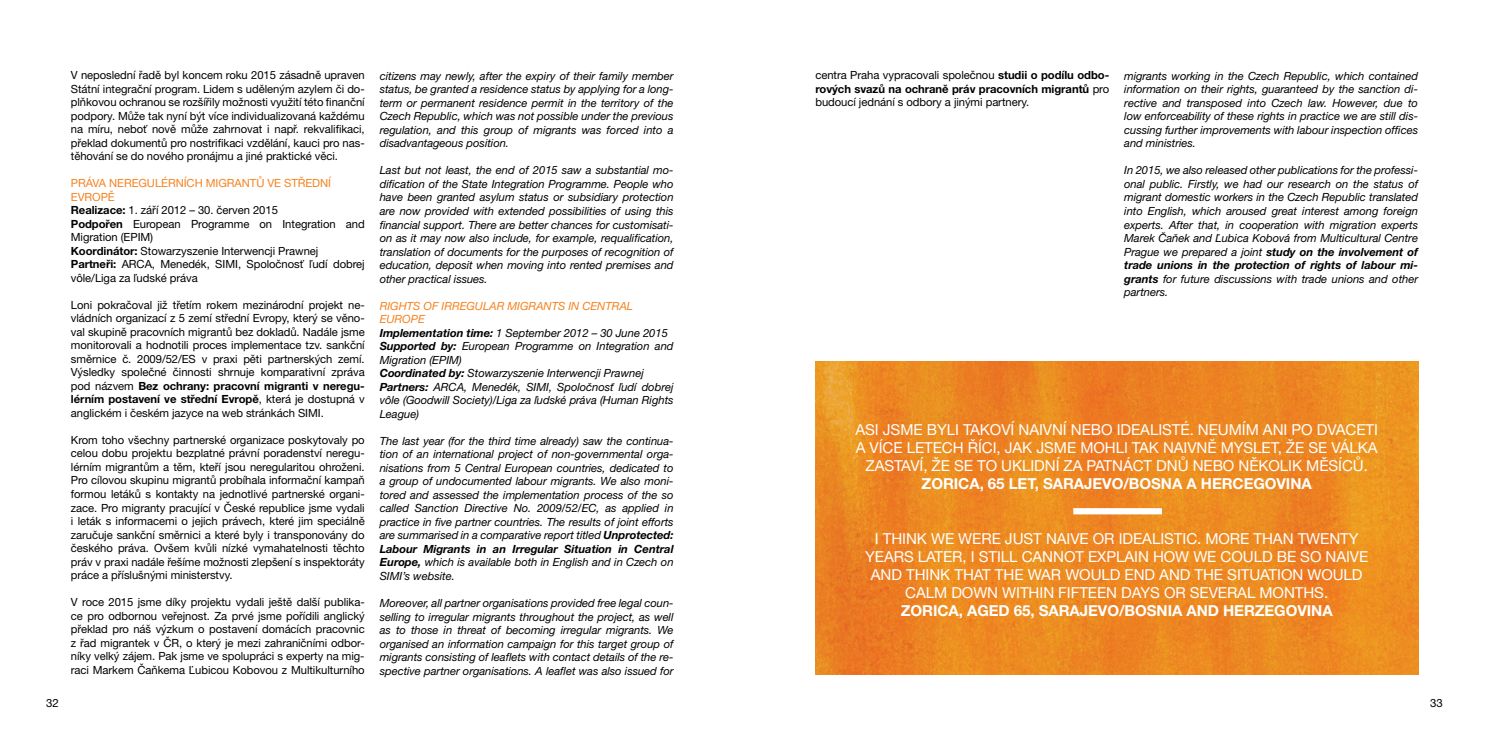
<style>
.page{position:relative;width:1489px;height:745px;background:#fff}
.page>*{position:absolute;margin:0;border:0;box-sizing:border-box;transform-origin:0 0}
.t1{font:15.12px/18.1px "Helvetica Neue LT Pro";letter-spacing:-.005em;color:#fff}
.t2{font:700 15.12px "Helvetica Neue LT Pro";letter-spacing:-.005em;color:#fff}
.t3{font:15.12px "Helvetica Neue LT Pro";letter-spacing:.05em;color:#fff}
.t4{font:11.38px "Helvetica Neue LT Pro";color:#000}
.t5{font:italic 11.25px/13.5px "Helvetica Neue CE";letter-spacing:-.005em;color:#000;text-align:justify}
.t6{font:11.25px/13.5px "Helvetica Neue LT Pro";letter-spacing:-.005em;color:#000;text-align:justify}
.t7{font:11.25px "Helvetica Neue LT Pro";letter-spacing:-.005em;color:#f58220}
.t8{font:italic 11.25px "Helvetica Neue CE";letter-spacing:-.005em;color:#f58220}
.s1{color:#f58220}
.s2{font-weight:700}
</style>
<div class="page">
<img style="left:815px;top:361px;width:602px;height:312px">
<div style="left:1073px;top:508px;width:88px;height:6px;background:#fff"></div>
<p class="t6" style="left:71px;top:68px;width:296px">V neposlední řadě byl koncem roku 2015 zásadně upraven Státní integrační program. Lidem s uděleným azylem či do&shy;plňkovou ochranou se rozšířily možnosti využití této finanční podpory. Může tak nyní být více individualizovaná každému na míru, neboť nově může zahrnovat i např. rekvalifikaci, překlad dokumentů pro nostrifikaci vzdělání, kauci pro nas&shy;těhování se do nového pronájmu a jiné praktické věci.</p>
<p class="t7" style="left:71px;top:176px;width:143px">Práva neregulérních mig</p>
<p class="t7" style="left:227px;top:176px;width:106px">rantů ve střed ní</p>
<p class="t6" style="left:71px;top:189px;width:295px;text-align:left"><span class="s1">Evrop ě<br></span><span class="s2">Realizace:</span> 1. září 2012 – 30. červen 2015<br><span class="s2">Podpořen</span> European Programme on Integration and Migration (EPIM)<br><span class="s2">Koordinátor:</span> Stowarzyszenie Interwencji Prawnej <span class="s2">Partneři:</span> ARCA, Menedék, SIMI, Spoločnosť ľudí dobrej vôle/Liga za ľudské práva</p>
<p class="t6" style="left:71px;top:297px;width:296px">Loni pokračoval již třetím rokem mezinárodní projekt ne&shy;vládních organizací z 5 zemí střední Evropy, který se věno&shy;val skupině pracovních migrantů bez dokladů. Nadále jsme monitorovali a hodnotili proces implementace tzv. sankční směrnice č. 2009/52/ES v praxi pěti partnerských zemí.<br>Výsledky společné činnosti shrnuje komparativní zpráva pod názvem <span class="s2">Bez ochrany: pracovní migranti v neregu&shy;lérním postavení ve střední Evropě</span>, která je dostupná v anglickém i českém jazyce na web stránkách SIMI.</p>
<p class="t6" style="left:71px;top:432px;width:295px">Krom toho všechny partnerské organizace poskytovaly po celou dobu projektu bezplatné právní poradenství neregu&shy;lérním migrantům a těm, kteří jsou neregularitou ohroženi.<br>Pro cílovou skupinu migrantů probíhala informační kampaň formou letáků s kontakty na jednotlivé partnerské organi&shy;zace. Pro migranty pracující v České republice jsme vydali i leták s informacemi o jejich právech, které jim speciálně zaručuje sankční směrnici a které byly i transponovány do českého práva. Ovšem kvůli nízké vymahatelnosti těchto práv v praxi nadále řešíme možnosti zlepšení s inspektoráty práce a příslušnými ministerstvy.</p>
<p class="t6" style="left:71px;top:594px;width:295px">V roce 2015 jsme díky projektu vydali ještě další publika&shy;ce pro odbornou veřejnost. Za prvé jsme pořídili anglický překlad pro náš výzkum o postavení domácích pracovnic z řad migrantek v ČR, o který je mezi zahraničními odbor&shy;níky velký zájem. Pak jsme ve spolupráci s experty na mig&shy;raci Markem Čaňkema Ľubicou Kobovou z Multikulturního</p>
<p class="t5" style="left:380px;top:69px;width:295px">citizens may newly, after the expiry of their family member status, be granted a residence status by applying for a long&shy;term or permanent residence permit in the territory of the Czech Republic, which was not possible under the previous regulation, and this group of migrants was forced into a disadvantageous position.</p>
<p class="t5" style="left:380px;top:164px;width:295px">Last but not least, the end of 2015 saw a substantial mo&shy;dification of the State Integration Programme. People who have been granted asylum status or subsidiary protection are now provided with extended possibilities of using this financial support. There are better chances for customisati&shy;on as it may now also include, for example, requalification, translation of documents for the purposes of recognition of education, deposit when moving into rented premises and other practical issues.</p>
<p class="t8" style="left:380px;top:299px;width:16px">Rights</p>
<p class="t8" style="left:423px;top:299px;width:30px">of Irregular</p>
<p class="t8" style="left:507px;top:299px;width:18px">Migrants</p>
<p class="t8" style="left:568px;top:299px;width:31px">in Central</p>
<p class="t5" style="left:380px;top:312px;width:295px;text-align:left"><span class="s1">Europe<br></span><span class="s2">Implementation time:</span> 1 September 2012 – 30 June 2015<br><span class="s2">Supported by:</span> European Programme on Integration and Migration (EPIM)<br><span class="s2">Coordinated by:</span> Stowarzyszenie Interwencji Prawnej <span class="s2">Partners:</span> ARCA, Menedék, SIMI, Spoločnosť ľudí dobrej vôle (Goodwill Society)/Liga za ľudské práva (Human Rights League)</p>
<p class="t5" style="left:380px;top:434px;width:295px">The last year (for the third time already) saw the continua&shy;tion of an international project of non-governmental orga&shy;nisations from 5 Central European countries, dedicated to a group of undocumented labour migrants. We also moni&shy;tored and assessed the implementation process of the so called Sanction Directive No. 2009/52/EC, as applied in practice in five partner countries. The results of joint efforts are summarised in a comparative report titled <span class="s2">Unprotected:<br>Labour Migrants in an Irregular Situation in Central Europe,</span> which is available both in English and in Czech on SIMI’s website.</p>
<p class="t5" style="left:380px;top:596px;width:295px">Moreover, all partner organisations provided free legal coun&shy;selling to irregular migrants throughout the project, as well as to those in threat of becoming irregular migrants. We organised an information campaign for this target group of migrants consisting of leaflets with contact details of the re&shy;spective partner organisations. A leaflet was also issued for</p>
<p class="t6" style="left:815px;top:68px;width:295px">centra Praha vypracovali společnou <span class="s2">studii o podílu odbo&shy;rových svazů na ochraně práv pracovních migrantů</span> pro budoucí jednání s odbory a jinými partnery.</p>
<p class="t5" style="left:1124px;top:69px;width:295px">migrants working in the Czech Republic, which contained information on their rights, guaranteed by the sanction di&shy;rective and transposed into Czech law. However, due to low enforceability of these rights in practice we are still dis&shy;cussing further improvements with labour inspection offices and ministries.</p>
<p class="t5" style="left:1124px;top:164px;width:296px">In 2015, we also released other publications for the professi&shy;onal public. Firstly, we had our research on the status of migrant domestic workers in the Czech Republic translated into English, which aroused great interest among foreign experts. After that, in cooperation with migration experts Marek Čaňek and Ľubica Kobová from Multicultural Centre Prague we prepared a joint <span class="s2">study on the involvement of trade unions in the protection of rights of labour mi&shy;grants</span> for future discussions with trade unions and other partners.</p>
<h1 class="t1" style="left:855px;top:419px;width:47px">Asi jsme</h1>
<h1 class="t1" style="left:926px;top:419px;width:47px">byli takov</h1>
<h1 class="t1" style="left:1010px;top:419px;width:82px">í naivní nebo</h1>
<h1 class="t1" style="left:1116px;top:419px;width:9px">idealist</h1>
<h1 class="t1" style="left:1180px;top:419px;width:147px">é. Neumím ani po dva</h1>
<h1 class="t1" style="left:1345px;top:419px;width:19px">ceti</h1>
<h1 class="t1" style="left:855px;top:438px;width:61px">a více lete</h1>
<h1 class="t1" style="left:941px;top:438px;width:114px">ch říci , jak jsme</h1>
<h1 class="t1" style="left:1080px;top:438px;width:62px">mohlitak</h1>
<h1 class="t1" style="left:1162px;top:438px;width:91px">naivně myslet</h1>
<h1 class="t1" style="left:1277px;top:438px;width:82px">, že se válka</h1>
<h1 class="t1" style="left:865px;top:456px;width:20px">zastav</h1>
<h1 class="t1" style="left:919px;top:456px;width:102px">í, že se to uklid</h1>
<h1 class="t1" style="left:1044px;top:456px;width:170px">ní za patnáct dnů nebo</h1>
<h1 class="t1" style="left:1238px;top:456px;width:30px">několik</h1>
<h1 class="t1" style="left:1306px;top:456px;width:63px">m ěsíců.</h1>
<h1 class="t2" style="left:921px;top:474px;width:392px">Zorica, 65 let, Sarajevo/Bosna a Hercegovina</h1>
<h1 class="t1" style="left:874px;top:528px;width:191px">I think we were just naive</h1>
<h1 class="t1" style="left:1092px;top:528px;width:35px">or idealisti</h1>
<h1 class="t3" style="left:1186px;top:528px;width:123px">c. More than twe</h1>
<h1 class="t1" style="left:1329px;top:528px;width:31px">nty</h1>
<h1 class="t1" style="left:865px;top:546px;width:62px">years late</h1>
<h1 class="t1" style="left:952px;top:546px;width:36px">r, I still</h1>
<h1 class="t1" style="left:1021px;top:546px;width:93px">cannot explai</h1>
<h1 class="t1" style="left:870px;top:546px;width:475px;text-indent:267px">n how we could be so naive and think that the war would end and the situatio</h1>
<h1 class="t1" style="left:1292px;top:564px;width:61px">n would</h1>
<h1 class="t1" style="left:905px;top:583px;width:22px">calm</h1>
<h1 class="t1" style="left:951px;top:583px;width:13px">dow</h1>
<h1 class="t1" style="left:987px;top:583px;width:80px">n within fiftee</h1>
<h1 class="t1" style="left:1106px;top:583px;width:94px">n days or seve</h1>
<h1 class="t1" style="left:1226px;top:583px;width:103px">ral months.</h1>
<h1 class="t2" style="left:900px;top:601px;width:433px">Zorica, aged 65, Sarajevo/Bosnia and Herzegovina</h1>
<p class="t4" style="left:46px;top:695px;width:14px">32</p>
<p class="t4" style="left:1429px;top:695px;width:14px">33</p>
</div>
